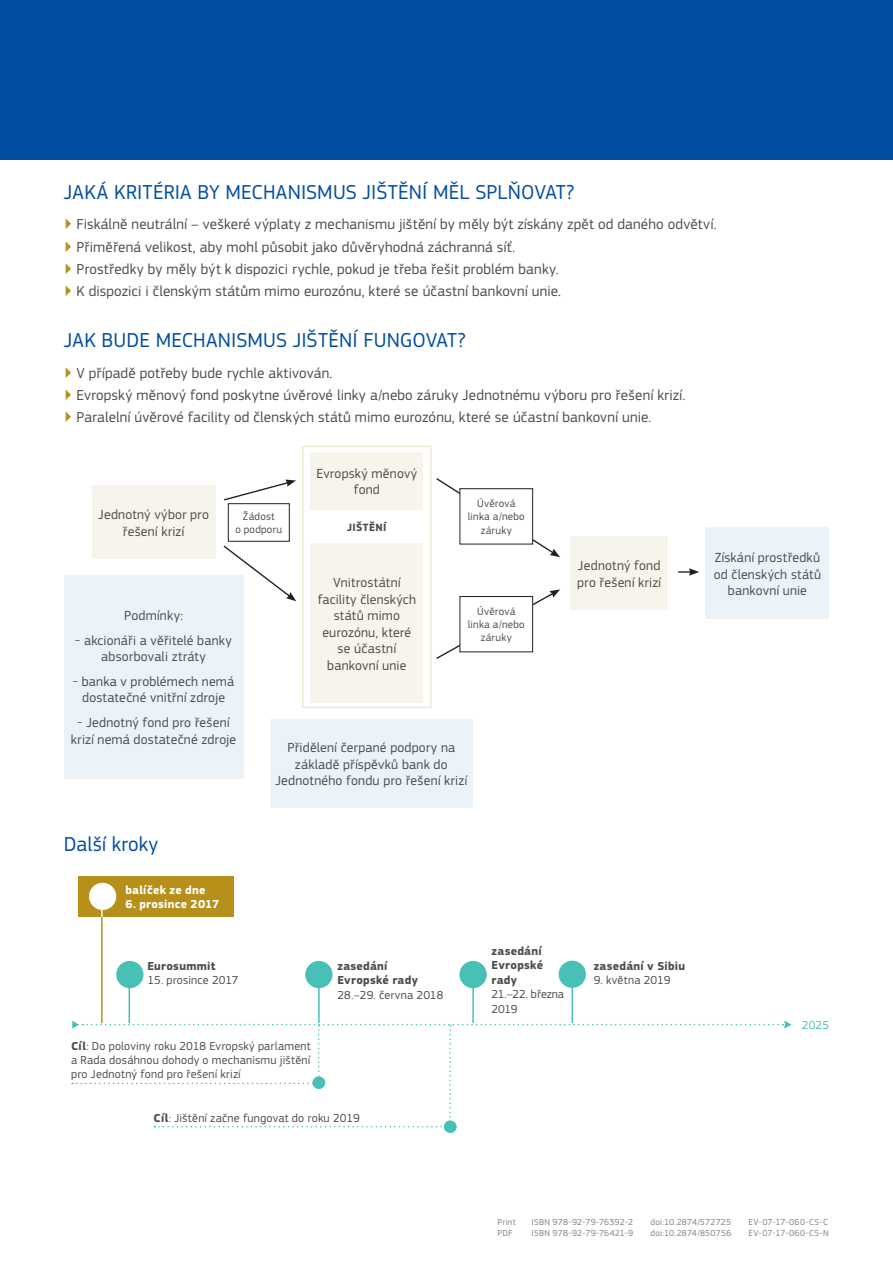
<style>
.page{position:relative;width:893px;height:1263px;background:#fff}
.page>*{position:absolute;margin:0;border:0;box-sizing:border-box;transform-origin:0 0}
.title_2_break{font:21px "EC Square Sans Pro";letter-spacing:.005em;color:#034ea2}
.title_2{font:21px "EC Square Sans Pro";letter-spacing:.005em;color:#034ea2}
.t1{font:15px "EC Square Sans Pro";letter-spacing:.01em;color:#4d4d4f}
.fig19_1{font:13.65px/16.5px "EC Square Sans Pro";letter-spacing:.015em;color:#4d4d4f;text-align:center}
.fig1_4_dotted{font:12px/14.4px "EC Square Sans Pro";letter-spacing:.02em;color:#4d4d4f;text-align:justify}
.fig1_2{font:700 12px/14.4px "EC Square Sans Pro";letter-spacing:.02em;color:#4d4d4f}
.fig1_3{font:12px "EC Square Sans Pro";letter-spacing:.015em;color:#4d4d4f}
.fig1_1{font:700 12px "EC Square Sans Pro";letter-spacing:.02em;color:#fff}
.fig1_3-2{font:12px/14.4px "EC Square Sans Pro";letter-spacing:-.005em;color:#4d4d4f}
.fig1_5{font:12px "EC Square Sans Pro";color:#49c0b6}
.fig19_2{font:10.95px/13.2px "EC Square Sans Pro";letter-spacing:.025em;color:#4d4d4f;text-align:center}
.fig19_4{font:700 10.95px "EC Square Sans Pro";letter-spacing:.035em;color:#4d4d4f}
.t2{font:9px "EC Square Sans Pro";letter-spacing:.03em;color:#808285}
.t3{font:9px "EC Square Sans Pro";letter-spacing:.05em;color:#808285}
.s1{color:#b6901b}
.s2{font-weight:700}
</style>
<div class="page">
<div style="left:0;top:0;width:893px;height:160px;background:#034ea2"></div>
<div style="left:79px;top:876px;width:155px;height:41px;background:#b6901b"></div>
<hr style="left:318px;top:962px;width:2px;height:61px;background:#49c0b6">
<hr style="left:472px;top:962px;width:2px;height:61px;background:#49c0b6">
<hr style="left:571px;top:961px;width:2px;height:62px;background:#49c0b6">
<hr style="left:101px;top:885px;width:2px;height:138px;background:#b6901b">
<div style="left:305px;top:961px;width:28px;height:27px;background:#49c0b6;border-radius:50%"></div>
<div style="left:459px;top:961px;width:28px;height:27px;background:#49c0b6;border-radius:50%"></div>
<hr style="left:129px;top:962px;width:1px;height:63px;background:#49c0b6">
<div style="left:116px;top:961px;width:27px;height:27px;background:#49c0b6;border-radius:50%"></div>
<div style="left:559px;top:961px;width:27px;height:27px;background:#49c0b6;border-radius:50%"></div>
<div style="left:89px;top:883px;width:27px;height:27px;background:#fff;border-radius:50%"></div>
<hr style="left:101px;top:885px;width:2px;height:32px;background:#fff">
<div style="left:444px;top:1120px;width:13px;height:13px;background:#49c0b6;border-radius:50%"></div>
<svg style="left:72px;top:1021px;width:720px;height:107px"></svg>
<div style="left:302px;top:446px;width:130px;height:262px;border:1px solid #eee8d1"></div>
<div style="left:92px;top:485px;width:123px;height:74px;background:#f7f4eb"></div>
<div style="left:570px;top:536px;width:98px;height:74px;background:#f7f4eb"></div>
<div style="left:311px;top:452px;width:112px;height:58px;background:#f7f4eb"></div>
<div style="left:311px;top:543px;width:112px;height:160px;background:#f7f4eb"></div>
<svg style="left:224px;top:480px;width:72px;height:21px"></svg>
<svg style="left:223px;top:545px;width:73px;height:56px"></svg>
<div style="left:64px;top:575px;width:179px;height:203px;background:#ebf3f8"></div>
<div style="left:270px;top:720px;width:202px;height:88px;background:#ebf3f8"></div>
<div style="left:706px;top:528px;width:123px;height:91px;background:#ebf3f8"></div>
<svg style="left:436px;top:478px;width:124px;height:79px"></svg>
<svg style="left:678px;top:568px;width:21px;height:8px"></svg>
<svg style="left:436px;top:589px;width:124px;height:70px"></svg>
<div style="left:460px;top:489px;width:73px;height:55px;background:#fff"></div>
<div style="left:460px;top:488px;width:73px;height:56px;border:1px solid #231f20"></div>
<div style="left:460px;top:596px;width:73px;height:56px;background:#fff"></div>
<div style="left:460px;top:596px;width:73px;height:56px;border:1px solid #231f20"></div>
<div style="left:228px;top:503px;width:61px;height:38px;border:1px solid #231f20"></div>
<p class="title_2_break" style="left:64px;top:179px;width:512px">JAKÁ KRITÉRIA BY MECHANISMUS JIŠTĚNÍ MĚL SPLŇOVAT?</p>
<p class="t1" style="left:64px;top:216px;width:654px"><span class="s1">▶</span> Fiskálně neutrální – veškeré výplaty z mechanismu jištění by měly být získány zpět od daného odvětví.</p>
<p class="t1" style="left:64px;top:238px;width:453px"><span class="s1">▶</span> Přiměřená velikost, aby mohl působit jako důvěryhodná záchranná síť.</p>
<p class="t1" style="left:64px;top:260px;width:496px"><span class="s1">▶</span> Prostředky by měly být k dispozici rychle, pokud je třeba řešit problém banky.</p>
<p class="t1" style="left:64px;top:282px;width:499px"><span class="s1">▶</span> K dispozici i členským státům mimo eurozónu, které se účastní bankovní unie.</p>
<p class="title_2" style="left:64px;top:328px;width:403px">JAK BUDE MECHANISMUS JIŠTĚNÍ FUNGOVAT?</p>
<p class="t1" style="left:64px;top:364px;width:270px"><span class="s1">▶</span> V případě potřeby bude rychle aktivován.</p>
<p class="t1" style="left:64px;top:386px;width:623px"><span class="s1">▶</span> Evropský měnový fond poskytne úvěrové linky a/nebo záruky Jednotnému výboru pro řešení krizí.</p>
<p class="t1" style="left:64px;top:408px;width:589px"><span class="s1">▶</span> Paralelní úvěrové facility od členských států mimo eurozónu, které se účastní bankovní unie.</p>
<p class="fig19_1" style="left:98px;top:507px;width:112px">Jednotný výbor pro řešení krizí</p>
<p class="fig19_2" style="left:235px;top:510px;width:48px">Žádost<br>o podporu</p>
<p class="fig19_1" style="left:316px;top:465px;width:102px">Evropský měnový fond</p>
<p class="fig19_4" style="left:347px;top:521px;width:41px">JIŠTĚNÍ</p>
<p class="fig19_2" style="left:468px;top:497px;width:58px">Úvěrová linka a/nebo záruky</p>
<p class="fig19_1" style="left:124px;top:607px;width:60px">Podmínky:</p>
<p class="fig19_1" style="left:75px;top:632px;width:158px">- akcionáři a věřitelé banky absorbovali ztráty</p>
<p class="fig19_1" style="left:73px;top:673px;width:163px">- banka v problémech nemá dostatečné vnitřní zdroje</p>
<p class="fig19_1" style="left:71px;top:715px;width:167px">- Jednotný fond pro řešení krizí nemá dostatečné zdroje</p>
<p class="fig19_1" style="left:318px;top:574px;width:100px">Vnitrostátní facility členských států mimo eurozónu, které se účastní bankovní unie</p>
<p class="fig19_2" style="left:468px;top:605px;width:58px">Úvěrová linka a/nebo záruky</p>
<p class="fig19_1" style="left:275px;top:740px;width:193px">Přidělení čerpané podpory na základě příspěvků bank do<br>Jednotného fondu pro řešení krizí</p>
<p class="fig19_1" style="left:577px;top:558px;width:85px;text-align:left">Jednotný fond pro řešení krizí</p>
<p class="title_2_break" style="left:64px;top:831px;width:96px">Další kroky</p>
<p class="fig1_1" style="left:125px;top:882px;width:82px">balíček ze dne</p>
<p class="fig1_1" style="left:125px;top:897px;width:95px">6. prosince 2017</p>
<p class="fig1_2" style="left:147px;top:959px;width:70px">Eurosummit</p>
<p class="fig1_3" style="left:147px;top:973px;width:93px">15. prosince 2017</p>
<p class="fig1_2" style="left:337px;top:959px;width:82px">zasedání<br>Evropské rady</p>
<p class="fig1_3" style="left:337px;top:988px;width:107px">28.–29. června 2018</p>
<p class="fig1_4_dotted" style="left:71px;top:1038px;width:241px"><span class="s2">Cíl</span>: Do poloviny roku 2018 Evropský parlament a Rada dosáhnou dohody o mechanismu jištění pro Jednotný fond pro řešení krizí</p>
<p class="fig1_4_dotted" style="left:154px;top:1110px;width:208px"><span class="s2">Cíl</span>: Jištění začne fungovat do roku 2019</p>
<p class="fig1_2" style="left:492px;top:944px;width:53px">zasedání<br>Evropské rady</p>
<p class="fig1_3-2" style="left:492px;top:987px;width:74px">21.–22. března<br>2019</p>
<p class="fig1_2" style="left:594px;top:959px;width:93px">zasedání v Sibiu</p>
<p class="fig1_3" style="left:594px;top:973px;width:78px">9. května 2019</p>
<p class="fig19_1" style="left:714px;top:549px;width:109px">Získání prostředků od členských států bankovní unie</p>
<p class="fig1_5" style="left:802px;top:1018px;width:29px">2025</p>
<p class="t2" style="left:497px;top:1217px;width:20px">Print</p>
<p class="t2" style="left:531px;top:1217px;width:103px">ISBN 978-92-79-76392-2</p>
<p class="t2" style="left:651px;top:1217px;width:82px">doi:10.2874/572725</p>
<p class="t3" style="left:748px;top:1217px;width:81px">EV-07-17-060-CS-C</p>
<p class="t2" style="left:497px;top:1228px;width:17px">PDF</p>
<p class="t2" style="left:531px;top:1228px;width:103px">ISBN 978-92-79-76421-9</p>
<p class="t2" style="left:651px;top:1228px;width:82px">doi:10.2874/850756</p>
<p class="t3" style="left:748px;top:1228px;width:82px">EV-07-17-060-CS-N</p>
</div>
